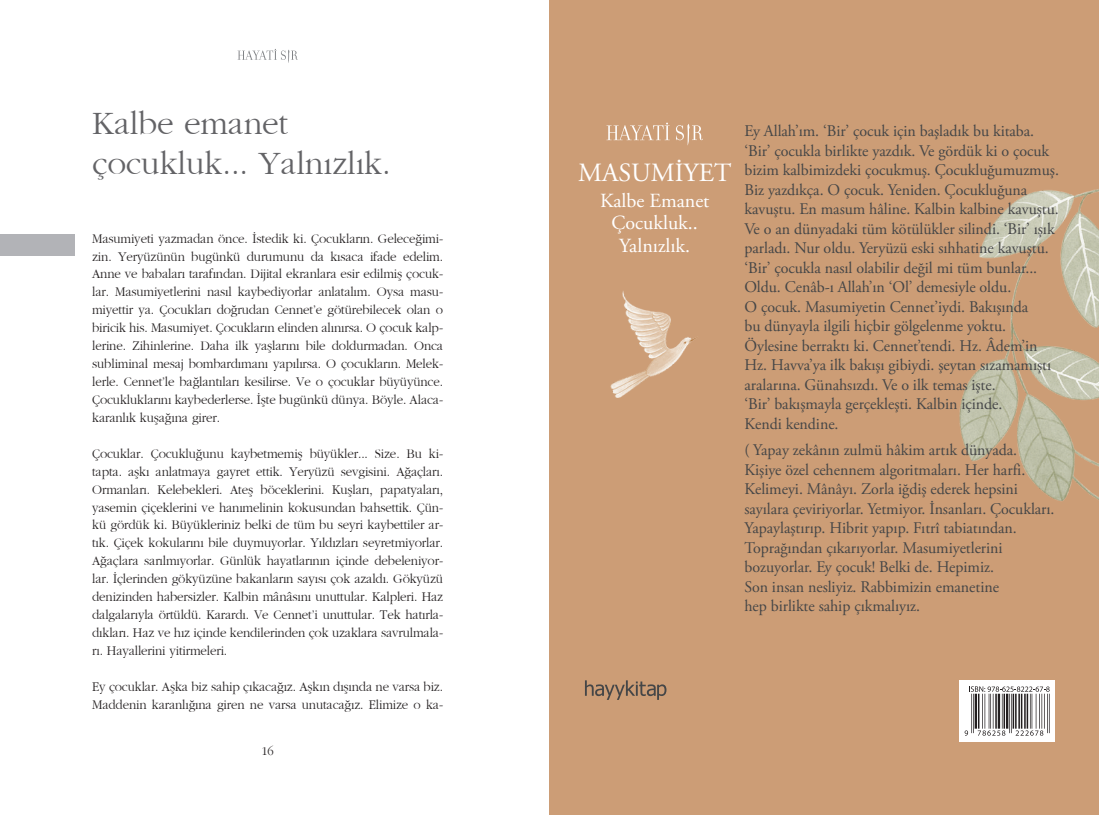
<style>
.page{position:relative;width:1099px;height:815px;background:#fff}
.page>*{position:absolute;margin:0;border:0;box-sizing:border-box;transform-origin:0 0}
.t1{font:33.75px/40.5px "Garamond";letter-spacing:-.005em;color:#636366}
.t2{font:26.25px "Adobe Garamond Pro";color:#fff}
.t3{font:20px/22.5px "Adobe Garamond Pro";color:#fff;text-align:center}
.t4{font:16.25px/19.5px "Adobe Garamond Pro";letter-spacing:-.005em;color:#454647}
.t5{font:13.75px/17.9px "Garamond";letter-spacing:-.01em;color:#231f20;text-align:justify;scale:.94 1}
.t6{font:12.5px "Garamond";color:#231f20}
</style>
<div class="page">
<svg style="left:237px;top:49px;width:61px;height:14px"></svg>
<div style="left:0;top:234px;width:74px;height:21px;background:#b2b3b7"></div>
<div style="left:549px;top:0;width:549px;height:815px;background:#cc9d76"></div>
<img style="left:959px;top:189px;width:139px;height:312px">
<svg style="left:585px;top:680px;width:81px;height:20px"></svg>
<svg style="left:959px;top:680px;width:95px;height:62px;fill:#fff"></svg>
<svg style="left:606px;top:123px;width:97px;height:22px"></svg>
<img style="left:610px;top:291px;width:85px;height:106px">
<hr style="left:971px;top:694px;width:1px;height:39px;background:#231f20">
<hr style="left:972px;top:694px;width:1px;height:39px;background:#231f20">
<hr style="left:974px;top:694px;width:2px;height:35px;background:#231f20">
<hr style="left:977px;top:694px;width:2px;height:35px;background:#231f20">
<hr style="left:982px;top:694px;width:1px;height:35px;background:#231f20">
<hr style="left:984px;top:694px;width:1px;height:35px;background:#231f20">
<hr style="left:988px;top:694px;width:1px;height:35px;background:#231f20">
<hr style="left:990px;top:694px;width:1px;height:35px;background:#231f20">
<hr style="left:992px;top:694px;width:1px;height:35px;background:#231f20">
<hr style="left:995px;top:694px;width:1px;height:35px;background:#231f20">
<hr style="left:997px;top:694px;width:3px;height:35px;background:#231f20">
<hr style="left:1001px;top:694px;width:1px;height:35px;background:#231f20">
<hr style="left:1003px;top:694px;width:2px;height:35px;background:#231f20">
<hr style="left:1005px;top:694px;width:3px;height:35px;background:#231f20">
<hr style="left:1009px;top:694px;width:1px;height:39px;background:#231f20">
<hr style="left:1010px;top:694px;width:1px;height:39px;background:#231f20">
<hr style="left:1012px;top:694px;width:2px;height:35px;background:#231f20">
<hr style="left:1015px;top:694px;width:1px;height:35px;background:#231f20">
<hr style="left:1018px;top:694px;width:1px;height:35px;background:#231f20">
<hr style="left:1020px;top:694px;width:2px;height:35px;background:#231f20">
<hr style="left:1024px;top:694px;width:1px;height:35px;background:#231f20">
<hr style="left:1026px;top:694px;width:2px;height:35px;background:#231f20">
<hr style="left:1029px;top:694px;width:1px;height:35px;background:#231f20">
<hr style="left:1031px;top:694px;width:1px;height:35px;background:#231f20">
<hr style="left:1035px;top:694px;width:1px;height:35px;background:#231f20">
<hr style="left:1038px;top:694px;width:1px;height:35px;background:#231f20">
<hr style="left:1041px;top:694px;width:1px;height:35px;background:#231f20">
<hr style="left:1043px;top:694px;width:1px;height:35px;background:#231f20">
<hr style="left:1047px;top:694px;width:1px;height:39px;background:#231f20">
<hr style="left:1048px;top:694px;width:1px;height:39px;background:#231f20">
<svg style="left:964px;top:730px;width:4px;height:6px"></svg>
<svg style="left:977px;top:730px;width:28px;height:6px"></svg>
<svg style="left:1015px;top:730px;width:28px;height:6px"></svg>
<svg style="left:969px;top:686px;width:80px;height:6px"></svg>
<h1 class="t1" style="left:92px;top:102px;width:300px">Kalbe emanet çocukluk... Yalnızlık.</h1>
<p class="t5" style="left:92px;top:229px;width:375px">Masumiyeti yazmadan önce. İstedik ki. Çocukların. Geleceğimi&shy;zin. Yeryüzünün bugünkü durumunu da kısaca ifade edelim.<br>Anne ve babaları tarafından. Dijital ekranlara esir edilmiş çocuk&shy;lar. Masumiyetlerini nasıl kaybediyorlar anlatalım. Oysa masu&shy;miyettir ya. Çocukları doğrudan Cennet’e götürebilecek olan o biricik his. Masumiyet. Çocukların elinden alınırsa. O çocuk kalp&shy;lerine. Zihinlerine. Daha ilk yaşlarını bile doldurmadan. Onca subliminal mesaj bombardımanı yapılırsa. O çocukların. Melek&shy;lerle. Cennet’le bağlantıları kesilirse. Ve o çocuklar büyüyünce.<br>Çocukluklarını kaybederlerse. İşte bugünkü dünya. Böyle. Alaca&shy;karanlık kuşağına girer.</p>
<p class="t5" style="left:92px;top:444px;width:375px">Çocuklar. Çocukluğunu kaybetmemiş büyükler... Size. Bu ki&shy;tapta. aşkı anlatmaya gayret ettik. Yeryüzü sevgisini. Ağaçları.<br>Ormanları. Kelebekleri. Ateş böceklerini. Kuşları, papatyaları, yasemin çiçeklerini ve hanımelinin kokusundan bahsettik. Çün&shy;kü gördük ki. Büyükleriniz belki de tüm bu seyri kaybettiler ar&shy;tık. Çiçek kokularını bile duymuyorlar. Yıldızları seyretmiyorlar.<br>Ağaçlara sarılmıyorlar. Günlük hayatlarının içinde debeleniyor&shy;lar. İçlerinden gökyüzüne bakanların sayısı çok azaldı. Gökyüzü denizinden habersizler. Kalbin mânâsını unuttular. Kalpleri. Haz dalgalarıyla örtüldü. Karardı. Ve Cennet’i unuttular. Tek hatırla&shy;dıkları. Haz ve hız içinde kendilerinden çok uzaklara savrulmala&shy;rı. Hayallerini yitirmeleri.</p>
<p class="t5" style="left:92px;top:677px;width:375px">Ey çocuklar. Aşka biz sahip çıkacağız. Aşkın dışında ne varsa biz.<br>Maddenin karanlığına giren ne varsa unutacağız. Elimize o ka-</p>
<p class="t6" style="left:261px;top:744px;width:14px">16</p>
<h2 class="t2" style="left:578px;top:157px;width:155px">MASUMİYET</h2>
<h3 class="t3" style="left:600px;top:190px;width:111px">Kalbe Emanet<br>Çocukluk..<br>Yalnızlık.</h3>
<p class="t4" style="left:744px;top:122px;width:316px">Ey Allah’ım. ‘Bir’ çocuk için başladık bu kitaba. ‘Bir’ çocukla birlikte yazdık. Ve gördük ki o çocuk bizim kalbimizdeki çocukmuş. Çocukluğumuzmuş.<br>Biz yazdıkça. O çocuk. Yeniden. Çocukluğuna kavuştu. En masum hâline. Kalbin kalbine kavuştu.<br>Ve o an dünyadaki tüm kötülükler silindi. ‘Bir’ ışık parladı. Nur oldu. Yeryüzü eski sıhhatine kavuştu. ‘Bir’ çocukla nasıl olabilir değil mi tüm bunlar...<br>Oldu. Cenâb-ı Allah’ın ‘Ol’ demesiyle oldu.<br>O çocuk. Masumiyetin Cennet’iydi. Bakışında<br>bu dünyayla ilgili hiçbir gölgelenme yoktu.<br>Öylesine berraktı ki. Cennet’tendi. Hz. Âdem’in Hz. Havva’ya ilk bakışı gibiydi. şeytan sızamamıştı aralarına. Günahsızdı. Ve o ilk temas işte.<br>‘Bir’ bakışmayla gerçekleşti. Kalbin içinde.<br>Kendi kendine.</p>
<p class="t4" style="left:744px;top:441px;width:311px">( Yapay zekânın zulmü hâkim artık dünyada.<br>Kişiye özel cehennem algoritmaları. Her harfi.<br>Kelimeyi. Mânâyı. Zorla iğdiş ederek hepsini sayılara çeviriyorlar. Yetmiyor. İnsanları. Çocukları.<br>Yapaylaştırıp. Hibrit yapıp. Fıtrî tabiatından.<br>Toprağından çıkarıyorlar. Masumiyetlerini bozuyorlar. Ey çocuk! Belki de. Hepimiz.<br>Son insan nesliyiz. Rabbimizin emanetine<br>hep birlikte sahip çıkmalıyız.</p>
</div>
